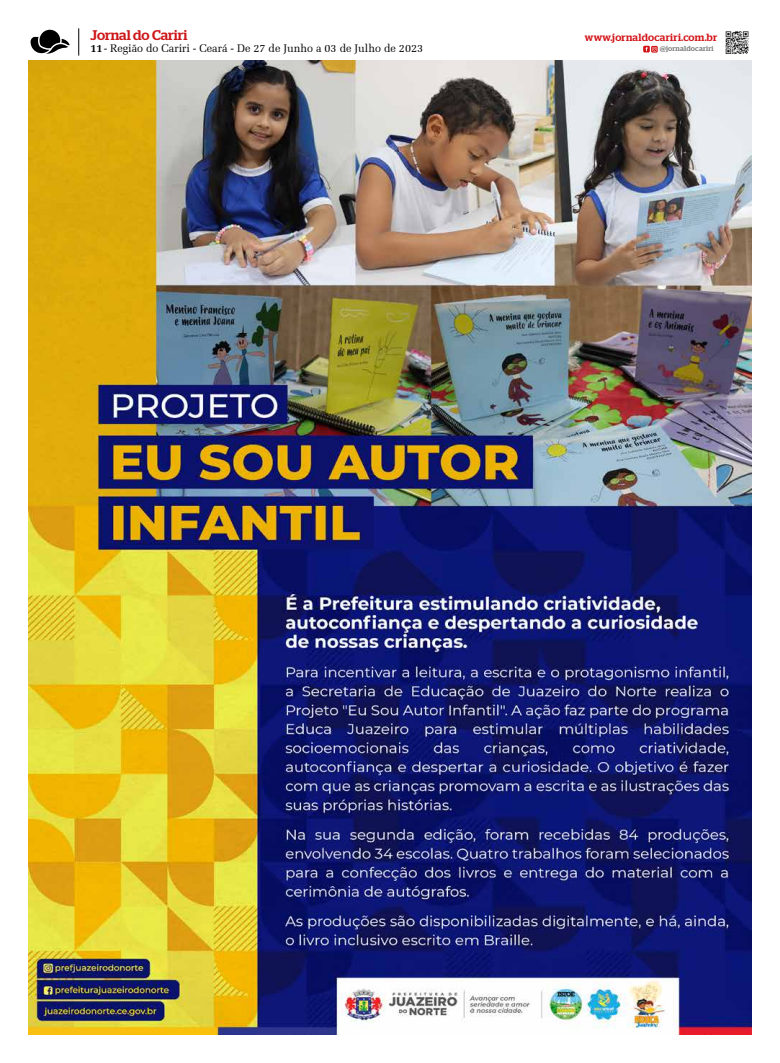
<style>
.page{position:relative;width:780px;height:1063px;background:#fff}
.page>*{position:absolute;margin:0;border:0;box-sizing:border-box;transform-origin:0 0}
.t1{font:500 14px "Stag";color:#cd1719}
.t2{font:11px "Zapf Elliptical 711 BT";color:#000}
.t3{font:500 10.4px "Stag";letter-spacing:.025em;color:#d21418}
.t4{font:500 7.2px "Stag";letter-spacing:.025em;color:#7c7b7b}
.s1{font-weight:700}
</style>
<div class="page">
<svg style="left:31px;top:30px;width:39px;height:24px"></svg>
<svg style="left:79px;top:28px;width:1px;height:28px"></svg>
<img style="left:725px;top:31px;width:24px;height:23px">
<svg style="left:651px;top:46px;width:6px;height:7px"></svg>
<svg style="left:643px;top:46px;width:13px;height:6px"></svg>
<img style="left:28px;top:60px;width:723px;height:975px">
<p class="t1" style="left:91px;top:27px;width:98px">Jornal do Cariri</p>
<p class="t2" style="left:91px;top:42px;width:334px"><span class="s1">11</span>- Região do Cariri - Ceará - De 27 de Junho a 03 de Julho de 2023</p>
<p class="t3" style="left:585px;top:31px;width:134px">www.jornaldocariri.com.br</p>
<p class="t4" style="left:659px;top:45px;width:55px">@jornaldocariri</p>
</div>
